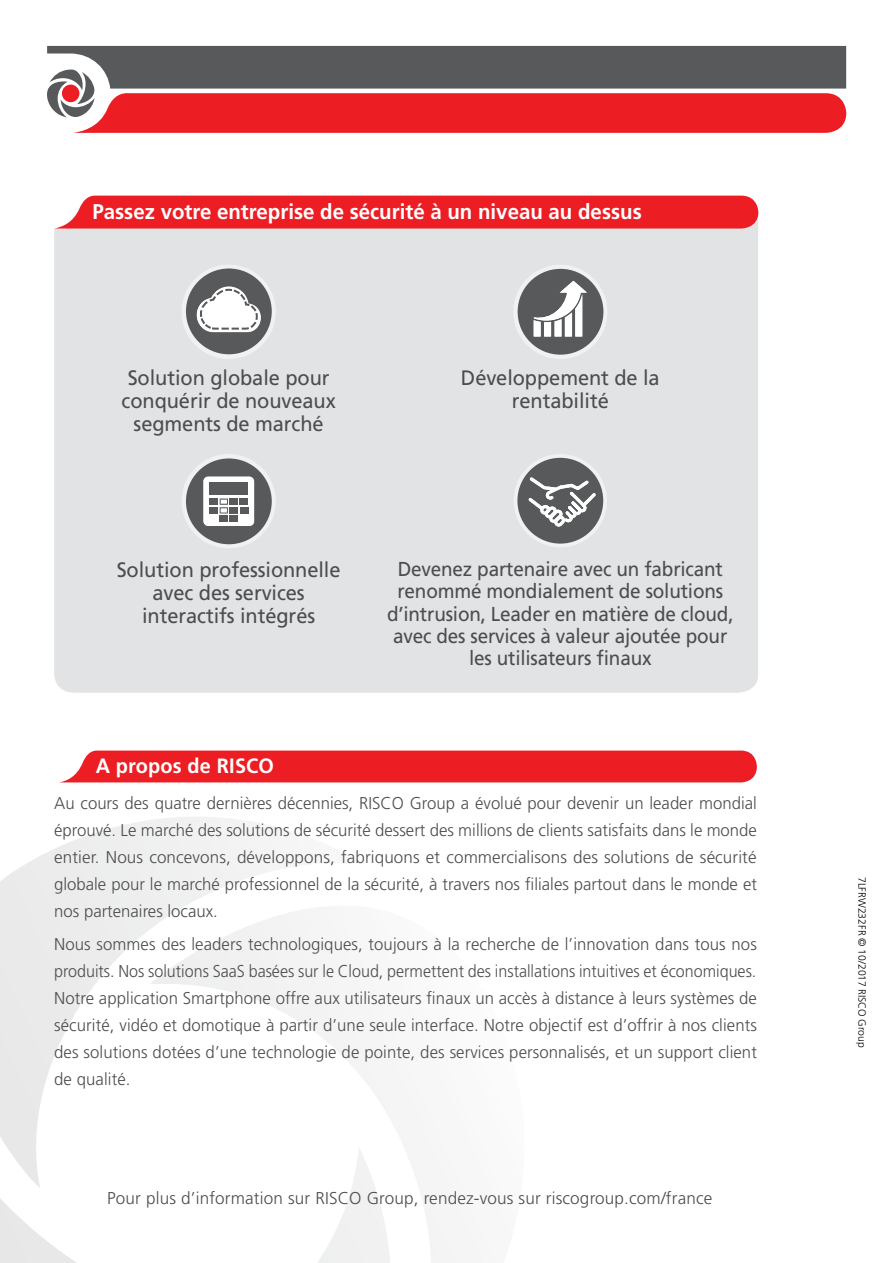
<style>
.page{position:relative;width:893px;height:1263px;background:#fff}
.page>*{position:absolute;margin:0;border:0;box-sizing:border-box;transform-origin:0 0}
.t1{font:700 21.3px "Frutiger";color:#fff;scale:.96 1}
.t2{font:20.85px/23.1px "Frutiger";letter-spacing:-.005em;color:#4d4d4f;text-align:center;scale:.96 1}
.t3{font:700 20.7px "Frutiger";letter-spacing:.01em;color:#fff;scale:.96 1}
.t4{font:20.1px/22.4px "Frutiger";letter-spacing:-.01em;color:#4d4d4f;text-align:center;scale:.94 1}
.t5{font:300 17.1px/27px "Frutiger";letter-spacing:.005em;color:#4d4d4f;text-align:justify}
.t6{font:300 10.5px "Frutiger";color:#000}
</style>
<div class="page">
<svg style="left:0;top:817px;width:455px;height:446px"></svg>
<svg style="left:47px;top:46px;width:799px;height:87px;background:#a85155"></svg>
<div style="left:54px;top:229px;width:704px;height:464px;background:#e2e3e4"></div>
<svg style="left:513px;top:265px;width:94px;height:94px"></svg>
<div style="left:54px;top:196px;width:704px;height:33px;background:#ed1d24"></div>
<div style="left:61px;top:750px;width:696px;height:32px;background:#ed1d24"></div>
<svg style="left:515px;top:456px;width:90px;height:89px;background:#6c6d6e"></svg>
<div style="left:514px;top:454px;width:93px;height:93px;border:4px solid #f1f1f1;border-radius:50%"></div>
<svg style="left:526px;top:474px;width:73px;height:55px"></svg>
<svg style="left:182px;top:454px;width:94px;height:94px"></svg>
<div style="left:230px;top:498px;width:8px;height:7px;background:#58595b"></div>
<div style="left:230px;top:507px;width:8px;height:6px;background:#58595b"></div>
<div style="left:220px;top:516px;width:8px;height:6px;background:#58595b"></div>
<div style="left:230px;top:516px;width:8px;height:6px;background:#58595b"></div>
<svg style="left:182px;top:265px;width:94px;height:94px"></svg>
<p class="t1" style="left:92px;top:199px;width:574px">Passez votre entreprise de sécurité à un niveau au dessus</p>
<p class="t2" style="left:122px;top:366px;width:225px">Solution globale pour conquérir de nouveaux segments de marché</p>
<p class="t2" style="left:461px;top:366px;width:209px">Développement de la rentabilité</p>
<p class="t2" style="left:117px;top:558px;width:235px">Solution professionnelle avec des services interactifs intégrés</p>
<p class="t4" style="left:387px;top:558px;width:370px">Devenez partenaire avec un fabricant renommé mondialement de solutions d’intrusion, Leader en matière de cloud, avec des services à valeur ajoutée pour les utilisateurs finaux</p>
<p class="t3" style="left:96px;top:754px;width:187px">A propos de RISCO</p>
<p class="t5" style="left:54px;top:789px;width:704px">Au cours des quatre dernières décennies, RISCO Group a évolué pour devenir un leader mondial éprouvé. Le marché des solutions de sécurité dessert des millions de clients satisfaits dans le monde entier. Nous concevons, développons, fabriquons et commercialisons des solutions de sécurité globale pour le marché professionnel de la sécurité, à travers nos filiales partout dans le monde et nos partenaires locaux.</p>
<p class="t5" style="left:54px;top:930px;width:704px">Nous sommes des leaders technologiques, toujours à la recherche de l’innovation dans tous nos produits. Nos solutions SaaS basées sur le Cloud, permettent des installations intuitives et économiques.<br>Notre application Smartphone offre aux utilisateurs finaux un accès à distance à leurs systèmes de sécurité, vidéo et domotique à partir d’une seule interface. Notre objectif est d’offrir à nos clients des solutions dotées d’une technologie de pointe, des services personnalisés, et un support client de qualité.</p>
<p class="t5" style="left:107px;top:1185px;width:607px">Pour plus d’information sur RISCO Group, rendez-vous sur riscogroup.com/france</p>
<p class="t6" style="left:868px;top:877px;width:172px;rotate:90deg">7LFRW232FR © 10/2017 RISCO Group</p>
</div>
